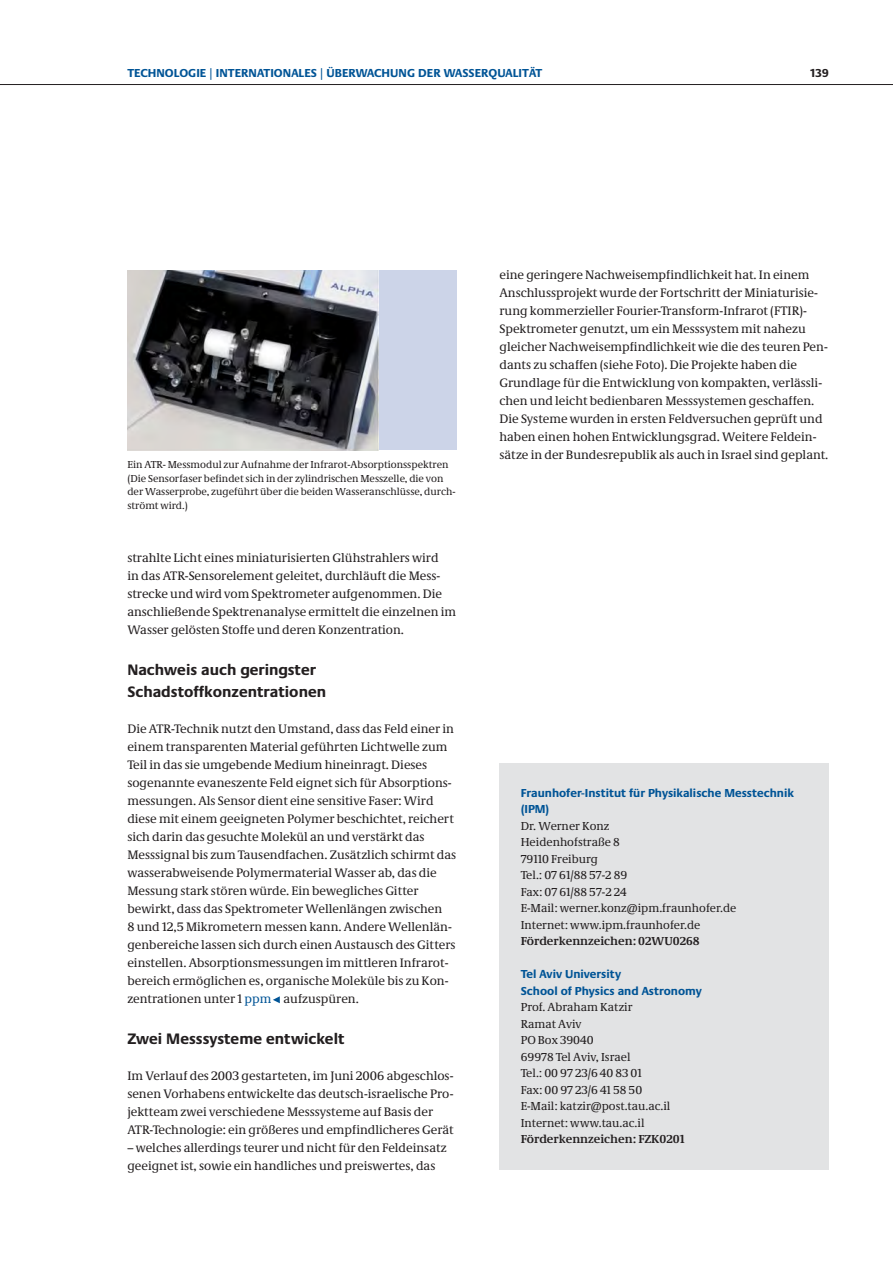
<style>
.page{position:relative;width:893px;height:1263px;background:#fff}
.page>*{position:absolute;margin:0;border:0;box-sizing:border-box;transform-origin:0 0}
.t1{font:700 15.75px/22.5px "Neue Praxis";color:#231f20}
.t2{font:12.75px/18px "Neue Demos";color:#231f20}
.t3{font:12px/16.5px "Neue Demos";color:#231f20}
.t4{font:700 12px/16.5px "Neue Praxis";color:#005496}
.t5{font:700 12px "Neue Demos";color:#231f20}
.t6{font:700 12px "Neue Praxis";color:#231f20}
.t7{font:10.5px/13.5px "Neue Demos";color:#231f20}
.s1{color:#005496}
</style>
<div class="page">
<svg style="left:273px;top:996px;width:7px;height:7px"></svg>
<hr style="left:0;top:84px;width:892px;height:1px;background:#231f20">
<div style="left:499px;top:764px;width:330px;height:406px;background:#e2e3e4"></div>
<div style="left:127px;top:270px;width:330px;height:180px;background:#ccd4e8"></div>
<img style="left:127px;top:270px;width:251px;height:180px">
<p class="t4" style="left:127px;top:65px;width:416px">TECHNOLOGIE | INTERNATIONALES | ÜBERWACHUNG DER WASSERQUALITÄT</p>
<p class="t6" style="left:810px;top:68px;width:20px">139</p>
<p class="t7" style="left:127px;top:459px;width:330px">Ein ATR- Messmodul zur Aufnahme der Infrarot-Absorptionsspektren (Die Sensorfaser befindet sich in der zylindrischen Messzelle, die von der Wasserprobe, zugeführt über die beiden Wasseranschlüsse, durch&shy;strömt wird.)</p>
<p class="t2" style="left:127px;top:550px;width:330px">strahlte Licht eines miniaturisierten Glühstrahlers wird<br>in das ATR-Sensorelement geleitet, durchläuft die Mess&shy;strecke und wird vom Spektrometer aufgenommen. Die anschließende Spektrenanalyse ermittelt die einzelnen im Wasser gelösten Stoffe und deren Konzentration.</p>
<p class="t1" style="left:127px;top:660px;width:200px">Nachweis auch geringster<br>Schadstoffkonzentrationen</p>
<p class="t2" style="left:127px;top:721px;width:330px">Die ATR-Technik nutzt den Umstand, dass das Feld einer in einem transparenten Material geführten Lichtwelle zum Teil in das sie umgebende Medium hineinragt. Dieses sogenannte evaneszente Feld eignet sich für Absorptions&shy;messungen. Als Sensor dient eine sensitive Faser: Wird diese mit einem geeigneten Polymer beschichtet, reichert sich darin das gesuchte Molekül an und verstärkt das Messsignal bis zum Tausendfachen. Zusätzlich schirmt das wasserabweisende Polymermaterial Wasser ab, das die Messung stark stören würde. Ein bewegliches Gitter bewirkt, dass das Spektrometer Wellenlängen zwischen<br>8 und 12,5 Mikrometern messen kann. Andere Wellenlän&shy;genbereiche lassen sich durch einen Austausch des Gitters einstellen. Absorptionsmessungen im mittleren Infrarot&shy;bereich ermöglichen es, organische Moleküle bis zu Kon&shy;zentrationen unter 1 <span class="s1">ppm</span> aufzuspüren.</p>
<p class="t1" style="left:127px;top:1029px;width:219px">Zwei Messsysteme entwickelt</p>
<p class="t2" style="left:127px;top:1068px;width:328px">Im Verlauf des 2003 gestarteten, im Juni 2006 abgeschlos&shy;senen Vorhabens entwickelte das deutsch-israelische Pro&shy;jektteam zwei verschiedene Messsysteme auf Basis der ATR-Technologie: ein größeres und empfindlicheres Gerät</p>
<p class="t2" style="left:127px;top:1140px;width:321px">– welches allerdings teurer und nicht für den Feldeinsatz geeignet ist, sowie ein handliches und preiswertes, das</p>
<p class="t2" style="left:499px;top:267px;width:330px">eine geringere Nachweisempfindlichkeit hat. In einem Anschlussprojekt wurde der Fortschritt der Miniaturisie&shy;rung kommerzieller Fourier-Transform-Infrarot (FTIR)- Spektrometer genutzt, um ein Messsystem mit nahezu gleicher Nachweisempfindlichkeit wie die des teuren Pen&shy;dants zu schaffen (siehe Foto). Die Projekte haben die Grundlage für die Entwicklung von kompakten, verlässli&shy;chen und leicht bedienbaren Messsystemen geschaffen.<br>Die Systeme wurden in ersten Feldversuchen geprüft und haben einen hohen Entwicklungsgrad. Weitere Feldein&shy;sätze in der Bundesrepublik als auch in Israel sind geplant.</p>
<p class="t4" style="left:521px;top:785px;width:275px">Fraunhofer-Institut für Physikalische Messtechnik (IPM)</p>
<p class="t3" style="left:521px;top:818px;width:217px">Dr. Werner Konz<br>Heidenhofstraße 8<br>79110 Freiburg<br>Tel.: 07 61/88 57-2 89<br>Fax: 07 61/88 57-2 24<br>E-Mail: werner.konz@ipm.fraunhofer.de<br>Internet: www.ipm.fraunhofer.de</p>
<p class="t5" style="left:521px;top:937px;width:180px">Förderkennzeichen: 02WU0268</p>
<p class="t4" style="left:521px;top:967px;width:183px">Tel Aviv University<br>School of Physics and Astronomy</p>
<p class="t3" style="left:521px;top:1000px;width:151px">Prof. Abraham Katzir<br>Ramat Aviv<br>PO Box 39040<br>69978 Tel Aviv, Israel<br>Tel.: 00 97 23/6 40 83 01<br>Fax: 00 97 23/6 41 58 50<br>E-Mail: katzir@post.tau.ac.il<br>Internet: www.tau.ac.il</p>
<p class="t5" style="left:521px;top:1135px;width:165px">Förderkennzeichen: FZK0201</p>
</div>
